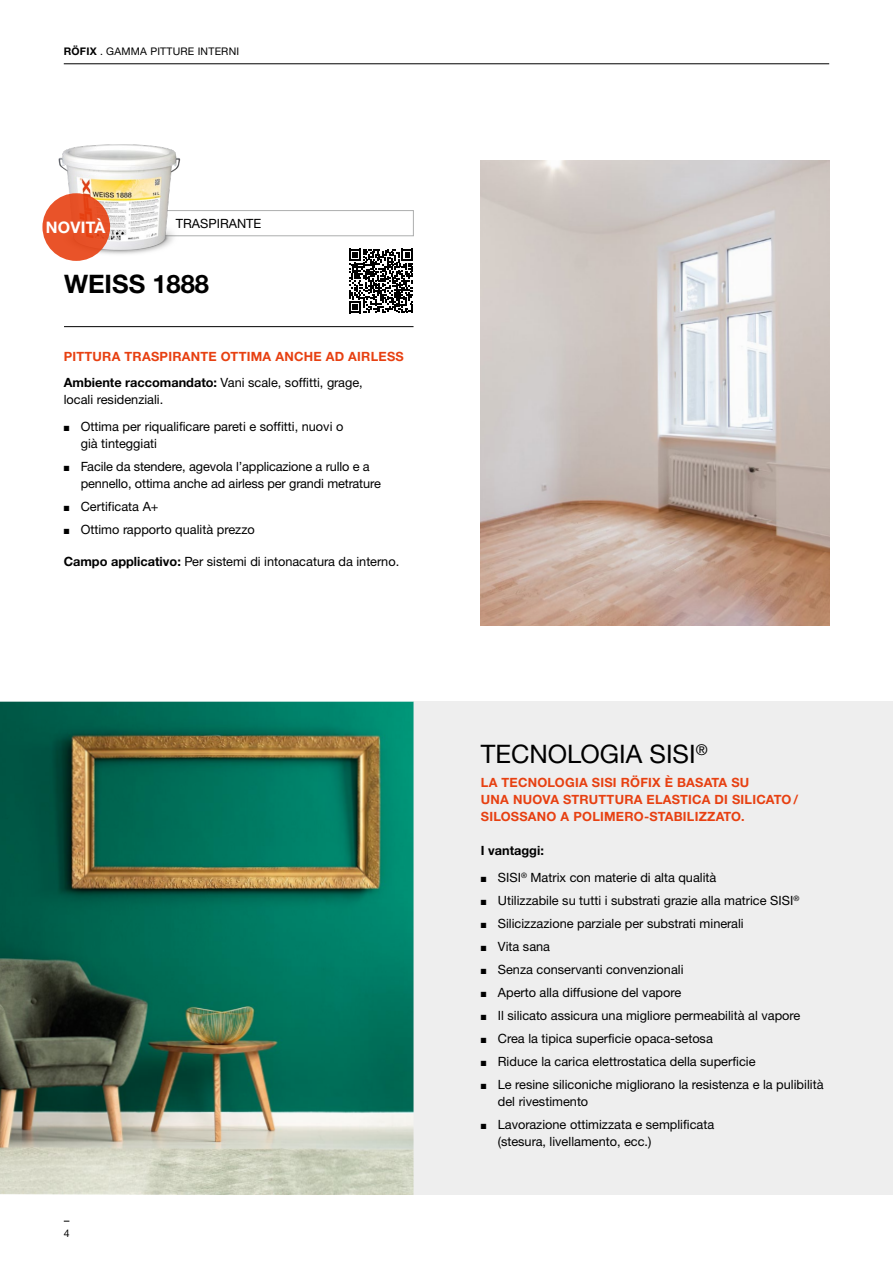
<style>
.page{position:relative;width:893px;height:1263px;background:#fff}
.page>*{position:absolute;margin:0;border:0;box-sizing:border-box;transform-origin:0 0}
.t1{font:25.5px "Helvetica Neue LTW1 G";color:#000}
.t2{font:700 25.5px "Helvetica Neue LTW1 G";color:#000}
.t3{font:700 15.9px "Helvetica Neue LTW1 G";letter-spacing:.02em;color:#fff}
.t4{font:12.75px/17px "Helvetica Neue LTW1 G";color:#000}
.t5{font:700 12.75px/17px "Helvetica Neue LTW1 G";letter-spacing:.02em;color:#e74011}
.t6{font:700 12.75px "Helvetica Neue LTW1 G";color:#000}
.t7{font:10.5px "Helvetica Neue LTW1 G";letter-spacing:.02em;color:#000}
.s1{font-weight:700}
.s2{color:#000}
.s3{font-weight:400;color:#000}
</style>
<div class="page">
<div style="left:414px;top:702px;width:479px;height:493px;background:#eee"></div>
<div style="left:124px;top:210px;width:290px;height:26px;background:#fff;border:1px solid #adaeae"></div>
<hr style="left:64px;top:63px;width:765px;height:1px;background:#000">
<svg style="left:349px;top:249px;width:64px;height:64px"></svg>
<img style="left:49px;top:144px;width:167px;height:117px">
<hr style="left:64px;top:326px;width:350px;height:1px;background:#000">
<svg style="left:42px;top:193px;width:68px;height:68px;background:#e75329"></svg>
<img style="left:481px;top:160px;width:348px;height:465px">
<img style="left:0;top:702px;width:414px;height:493px">
<p class="t7" style="left:64px;top:45px;width:177px"><span class="s1">RÖFIX</span> . GAMMA PITTURE INTERNI</p>
<p class="t3" style="left:46px;top:217px;width:61px">NOVITÀ</p>
<p class="t4" style="left:176px;top:215px;width:87px">TRASPIRANTE</p>
<h1 class="t2" style="left:64px;top:269px;width:147px">WEISS 1888</h1>
<p class="t5" style="left:64px;top:344px;width:342px;line-height:25.5px">PITTURA TRASPIRANTE OTTIMA ANCHE AD AIRLESS<br><span class="s2">Ambiente raccomandato:</span> <span class="s3">Vani scale, soffitti, grage,</span></p>
<p class="t4" style="left:64px;top:391px;width:101px">locali residenziali.</p>
<p class="t4" style="left:81px;top:418px;width:264px;text-indent:-17px">■ Ottima per riqualificare pareti e soffitti, nuovi o già tinteggiati</p>
<p class="t4" style="left:81px;top:458px;width:302px;text-indent:-17px">■ Facile da stendere, agevola l’applicazione a rullo e a pennello, ottima anche ad airless per grandi metrature</p>
<p class="t4" style="left:64px;top:498px;width:96px">■ Certificata A+</p>
<p class="t4" style="left:64px;top:521px;width:193px">■ Ottimo rapporto qualità prezzo</p>
<p class="t4" style="left:64px;top:552px;width:337px"><span class="s1">Campo applicativo:</span> Per sistemi di intonacatura da interno.</p>
<p class="t7" style="left:64px;top:1227px;width:7px">4</p>
<h1 class="t1" style="left:481px;top:738px;width:228px">TECNOLOGIA SISI<sup>®</sup></h1>
<p class="t5" style="left:481px;top:774px;width:319px">LA TECNOLOGIA SISI RÖFIX È BASATA SU<br>UNA NUOVA STRUTTURA ELASTICA DI SILICATO /<br>SILOSSANO A POLIMERO-STABILIZZATO.</p>
<p class="t6" style="left:481px;top:842px;width:65px">I vantaggi:</p>
<p class="t4" style="left:481px;top:869px;width:237px">■ SISI<sup>®</sup> Matrix con materie di alta qualità</p>
<p class="t4" style="left:481px;top:892px;width:320px">■ Utilizzabile su tutti i substrati grazie alla matrice SISI<sup>®</sup></p>
<p class="t4" style="left:481px;top:915px;width:264px">■ Silicizzazione parziale per substrati minerali</p>
<p class="t4" style="left:481px;top:938px;width:71px">■ Vita sana</p>
<p class="t4" style="left:481px;top:961px;width:204px">■ Senza conservanti convenzionali</p>
<p class="t4" style="left:481px;top:984px;width:202px">■ Aperto alla diffusione del vapore</p>
<p class="t4" style="left:481px;top:1007px;width:321px">■ Il silicato assicura una migliore permeabilità al vapore</p>
<p class="t4" style="left:481px;top:1029px;width:233px">■ Crea la tipica superficie opaca-setosa</p>
<p class="t4" style="left:481px;top:1052px;width:276px">■ Riduce la carica elettrostatica della superficie</p>
<p class="t4" style="left:498px;top:1075px;width:327px;text-indent:-17px">■ Le resine siliconiche migliorano la resistenza e la pulibilità del rivestimento</p>
<p class="t4" style="left:498px;top:1115px;width:218px;text-indent:-17px">■ Lavorazione ottimizzata e semplificata (stesura, livellamento, ecc.)</p>
</div>
